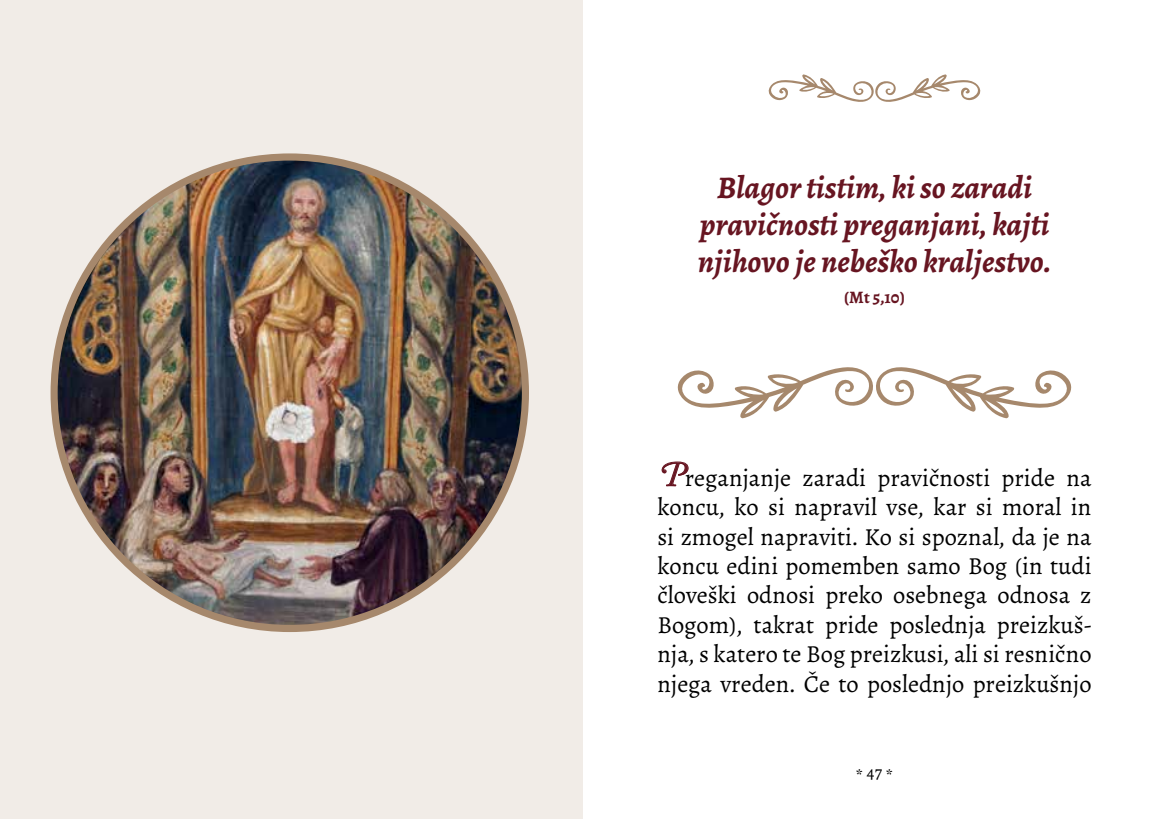
<style>
.page{position:relative;width:1166px;height:819px;background:#fff}
.page>*{position:absolute;margin:0;border:0;box-sizing:border-box;transform-origin:0 0}
.t1{font:italic 700 31.5px/36.8px "Alegreya";color:#671521;text-align:center}
.t2{font:24.5px/29.4px "Alegreya";color:#000;text-align:justify}
.t3{font:700 17.5px "Alegreya";color:#671521}
.t4{font:17.5px "Alegreya";color:#000}
.s1{font-family:"Adobe Garamond Pro";font-style:italic;font-size:35px;color:#671521}
</style>
<div class="page">
<svg style="left:768px;top:74px;width:213px;height:28px"></svg>
<svg style="left:677px;top:367px;width:395px;height:51px"></svg>
<svg style="left:661px;top:461px;width:27px;height:25px"></svg>
<div style="left:0;top:0;width:583px;height:819px;background:#f1ece7"></div>
<img style="left:54px;top:157px;width:471px;height:471px;border-radius:236px">
<p class="t1" style="left:698px;top:169px;width:355px">Blagor tistim, ki so zaradi pravičnosti preganjani, kajti njihovo je nebeško kraljestvo.</p>
<p class="t3" style="left:844px;top:286px;width:63px">(Mt 5,10)</p>
<p class="t2" style="left:657px;top:463px;width:436px"><span class="s1">P</span>reganjanje zaradi pravičnosti pride na koncu, ko si napravil vse, kar si moral in si zmogel napraviti. Ko si spoznal, da je na koncu edini pomemben samo Bog (in tudi človeški odnosi preko osebnega odnosa z Bogom), takrat pride poslednja preizkuš&shy;nja, s katero te Bog preizkusi, ali si resnično njega vreden. Če to poslednjo preizkušnjo</p>
<p class="t4" style="left:855px;top:763px;width:40px">* 47 *</p>
</div>
